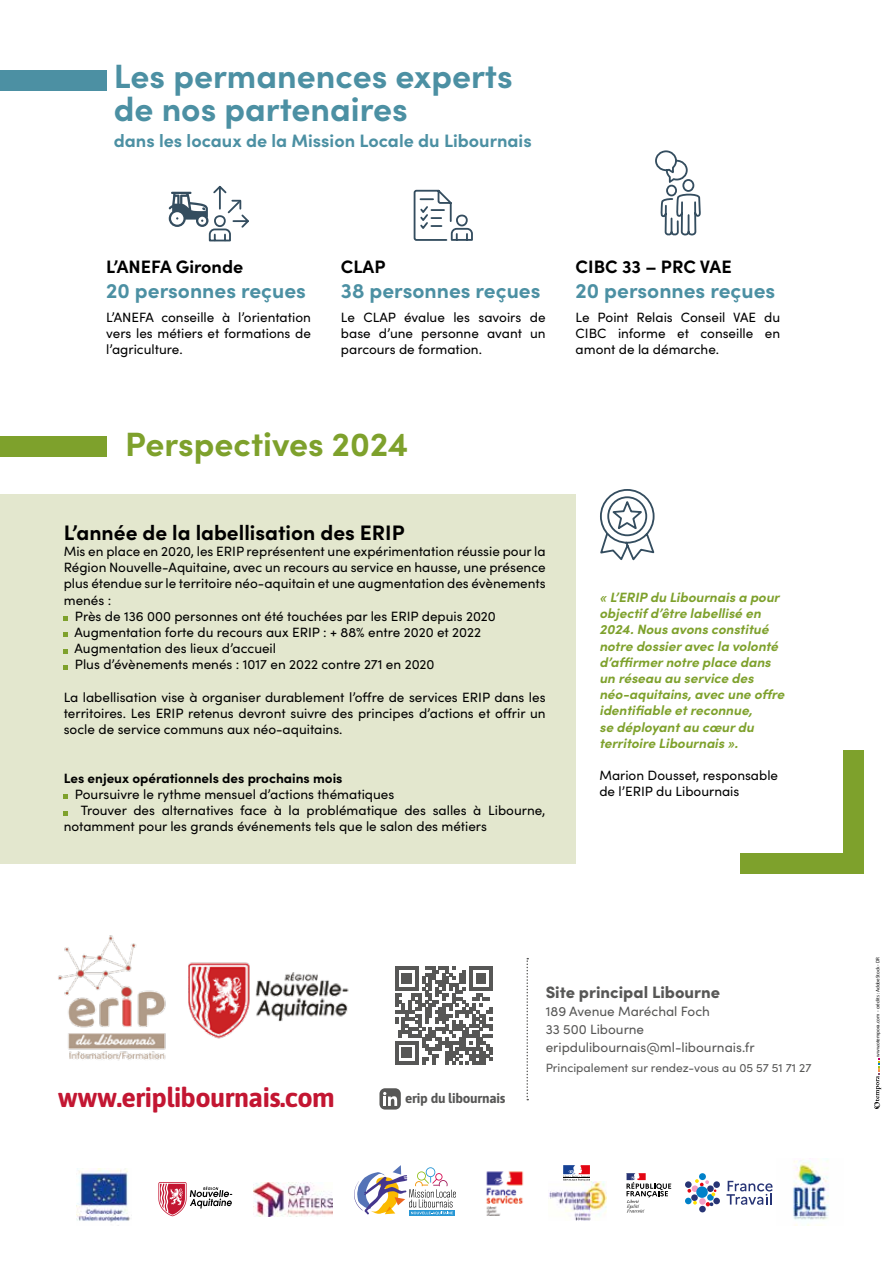
<style>
.page{position:relative;width:893px;height:1263px;background:#fff}
.page>*{position:absolute;margin:0;border:0;box-sizing:border-box;transform-origin:0 0}
.t1{font:700 33.75px/32.7px "Sofia Pro";color:#4c90a3}
.t2{font:700 33.75px "Sofia Pro";color:#7ea12c}
.t3{font:700 27px "Asap";letter-spacing:-.02em;color:#c31632}
.t4{font:700 21px "Sofia Pro";color:#4c90a3}
.t5{font:700 21px "Sofia Pro";color:#000}
.t6{font:700 18px "Sofia Pro";color:#4c90a3}
.t7{font:700 18px "Sofia Pro";color:#000}
.t8{font:900 16.5px "Sofia Pro";color:#575756}
.t9{font:13.5px/16.2px "Sofia Pro";color:#000;text-align:justify}
.t10{font:italic 700 13.5px/16.2px "Sofia Pro";color:#7ea12c}
.t11{font:13.5px/18px "Sofia Pro";color:#575756}
.t12{font:700 13.5px "Sofia Pro";color:#000}
.t13{font:700 13.5px "Asap";letter-spacing:-.02em;color:#575756}
.t14{font:12px "Sofia Pro";color:#575756}
.t15{font:4.95px "Myriad Pro";color:#000}
</style>
<div class="page">
<div style="left:0;top:494px;width:576px;height:370px;background:#e3e7ce"></div>
<img style="left:58px;top:935px;width:291px;height:126px">
<img style="left:549px;top:1182px;width:58px;height:38px">
<svg style="left:563px;top:1165px;width:27px;height:16px"></svg>
<svg style="left:354px;top:1165px;width:102px;height:50px"></svg>
<img style="left:486px;top:1171px;width:38px;height:44px">
<svg style="left:158px;top:1182px;width:74px;height:34px"></svg>
<svg style="left:874px;top:1058px;width:7px;height:51px"></svg>
<svg style="left:395px;top:966px;width:98px;height:98px"></svg>
<svg style="left:526px;top:958px;width:2px;height:142px"></svg>
<img style="left:254px;top:1182px;width:78px;height:34px">
<div style="left:379px;top:1088px;width:22px;height:21px;background:#575756;border-radius:6px"></div>
<svg style="left:383px;top:1092px;width:14px;height:14px"></svg>
<div style="left:713px;top:1198px;width:7px;height:6px;background:#273475;border-radius:50%"></div>
<div style="left:699px;top:1206px;width:7px;height:6px;background:#273475;border-radius:50%"></div>
<div style="left:713px;top:1181px;width:7px;height:7px;background:#273475;border-radius:50%"></div>
<div style="left:685px;top:1181px;width:7px;height:7px;background:#273475;border-radius:3px"></div>
<svg style="left:687px;top:1179px;width:29px;height:27px"></svg>
<div style="left:699px;top:1173px;width:7px;height:7px;background:#0081c9;border-radius:50%"></div>
<div style="left:685px;top:1198px;width:7px;height:6px;background:#0081c9;border-radius:50%"></div>
<div style="left:696px;top:1186px;width:12px;height:12px;background:#0081c9;border-radius:50%"></div>
<svg style="left:726px;top:1181px;width:47px;height:24px"></svg>
<svg style="left:626px;top:1173px;width:45px;height:39px"></svg>
<div style="left:0;top:436px;width:106px;height:20px;background:#7ea12c"></div>
<svg style="left:64px;top:616px;width:4px;height:5px"></svg>
<svg style="left:64px;top:633px;width:4px;height:4px"></svg>
<svg style="left:64px;top:649px;width:4px;height:4px"></svg>
<svg style="left:64px;top:665px;width:4px;height:4px"></svg>
<svg style="left:64px;top:795px;width:4px;height:4px"></svg>
<svg style="left:64px;top:811px;width:4px;height:4px"></svg>
<svg style="left:655px;top:150px;width:46px;height:86px"></svg>
<svg style="left:169px;top:185px;width:80px;height:57px"></svg>
<svg style="left:413px;top:189px;width:60px;height:52px"></svg>
<div style="left:843px;top:750px;width:20px;height:124px;background:#7ea12c"></div>
<div style="left:740px;top:854px;width:123px;height:20px;background:#7ea12c"></div>
<svg style="left:600px;top:489px;width:55px;height:72px"></svg>
<div style="left:0;top:70px;width:106px;height:20px;background:#4c90a3"></div>
<img style="left:793px;top:1158px;width:36px;height:67px">
<img style="left:76px;top:1169px;width:56px;height:53px">
<h1 class="t1" style="left:114px;top:57px;width:400px">Les permanences experts de nos partenaires</h1>
<h3 class="t6" style="left:114px;top:126px;width:419px">dans les locaux de la Mission Locale du Libournais</h3>
<h3 class="t7" style="left:106px;top:252px;width:138px">L’ANEFA Gironde</h3>
<h3 class="t4" style="left:106px;top:274px;width:201px">20 personnes reçues</h3>
<p class="t9" style="left:106px;top:308px;width:206px">L’ANEFA conseille à l’orientation vers les métiers et formations de l’agriculture.</p>
<h3 class="t7" style="left:341px;top:253px;width:46px">CLAP</h3>
<h3 class="t4" style="left:341px;top:274px;width:201px">38 personnes reçues</h3>
<p class="t9" style="left:341px;top:308px;width:206px">Le CLAP évalue les savoirs de base d’une personne avant un parcours de formation.</p>
<h1 class="t2" style="left:125px;top:418px;width:285px">Perspectives 2024</h1>
<h3 class="t5" style="left:64px;top:516px;width:342px">L’année de la labellisation des ERIP</h3>
<p class="t9" style="left:64px;top:542px;width:483px">Mis en place en 2020, les ERIP représentent une expérimentation réussie pour la</p>
<p class="t9" style="left:64px;top:559px;width:483px">Région Nouvelle-Aquitaine, avec un recours au service en hausse, une présence</p>
<p class="t9" style="left:64px;top:575px;width:483px">plus étendue sur le territoire néo-aquitain et une augmentation des évènements</p>
<p class="t9" style="left:64px;top:591px;width:49px">menés :</p>
<p class="t9" style="left:75px;top:607px;width:422px">Près de 136 000 personnes ont été touchées par les ERIP depuis 2020</p>
<p class="t9" style="left:75px;top:623px;width:408px">Augmentation forte du recours aux ERIP : + 88% entre 2020 et 2022</p>
<p class="t9" style="left:75px;top:640px;width:203px">Augmentation des lieux d’accueil</p>
<p class="t9" style="left:75px;top:656px;width:361px">Plus d’évènements menés : 1017 en 2022 contre 271 en 2020</p>
<p class="t9" style="left:64px;top:688px;width:483px">La labellisation vise à organiser durablement l’offre de services ERIP dans les territoires. Les ERIP retenus devront suivre des principes d’actions et offrir un socle de service communs aux néo-aquitains.</p>
<p class="t12" style="left:64px;top:768px;width:280px">Les enjeux opérationnels des prochains mois</p>
<p class="t9" style="left:75px;top:785px;width:321px">Poursuivre le rythme mensuel d’actions thématiques</p>
<p class="t9" style="left:81px;top:802px;width:466px">Trouver des alternatives face à la problématique des salles à Libourne,</p>
<p class="t9" style="left:64px;top:818px;width:425px">notamment pour les grands événements tels que le salon des métiers</p>
<h3 class="t7" style="left:576px;top:253px;width:158px">CIBC 33 – PRC VAE</h3>
<h3 class="t4" style="left:576px;top:274px;width:201px">20 personnes reçues</h3>
<p class="t9" style="left:576px;top:308px;width:206px">Le Point Relais Conseil VAE du CIBC informe et conseille en amont de la démarche.</p>
<p class="t10" style="left:599px;top:588px;width:187px">« L’ERIP du Libournais a pour objectif d’être labellisé en<br>2024. Nous avons constitué notre dossier avec la volonté d’affirmer notre place dans un réseau au service des néo-aquitains, avec une offre identifiable et reconnue,<br>se déployant au cœur du territoire Libournais ».</p>
<p class="t9" style="left:599px;top:766px;width:180px">Marion Dousset, responsable de l’ERIP du Libournais</p>
<h2 class="t3" style="left:58px;top:1079px;width:279px">www.eriplibournais.com</h2>
<p class="t13" style="left:405px;top:1089px;width:102px">erip du libournais</p>
<p class="t8" style="left:546px;top:980px;width:176px">Site principal Libourne</p>
<p class="t11" style="left:546px;top:1002px;width:210px">189 Avenue Maréchal Foch<br>33 500 Libourne eripdulibournais@ml-libournais.fr</p>
<p class="t14" style="left:546px;top:1059px;width:267px">Principalement sur rendez-vous au 05 57 51 71 27</p>
<p class="t15" style="left:875px;top:1057px;width:101px;rotate:-90deg">www.otempora.com - crédits : AdobeStock - DR</p>
</div>
